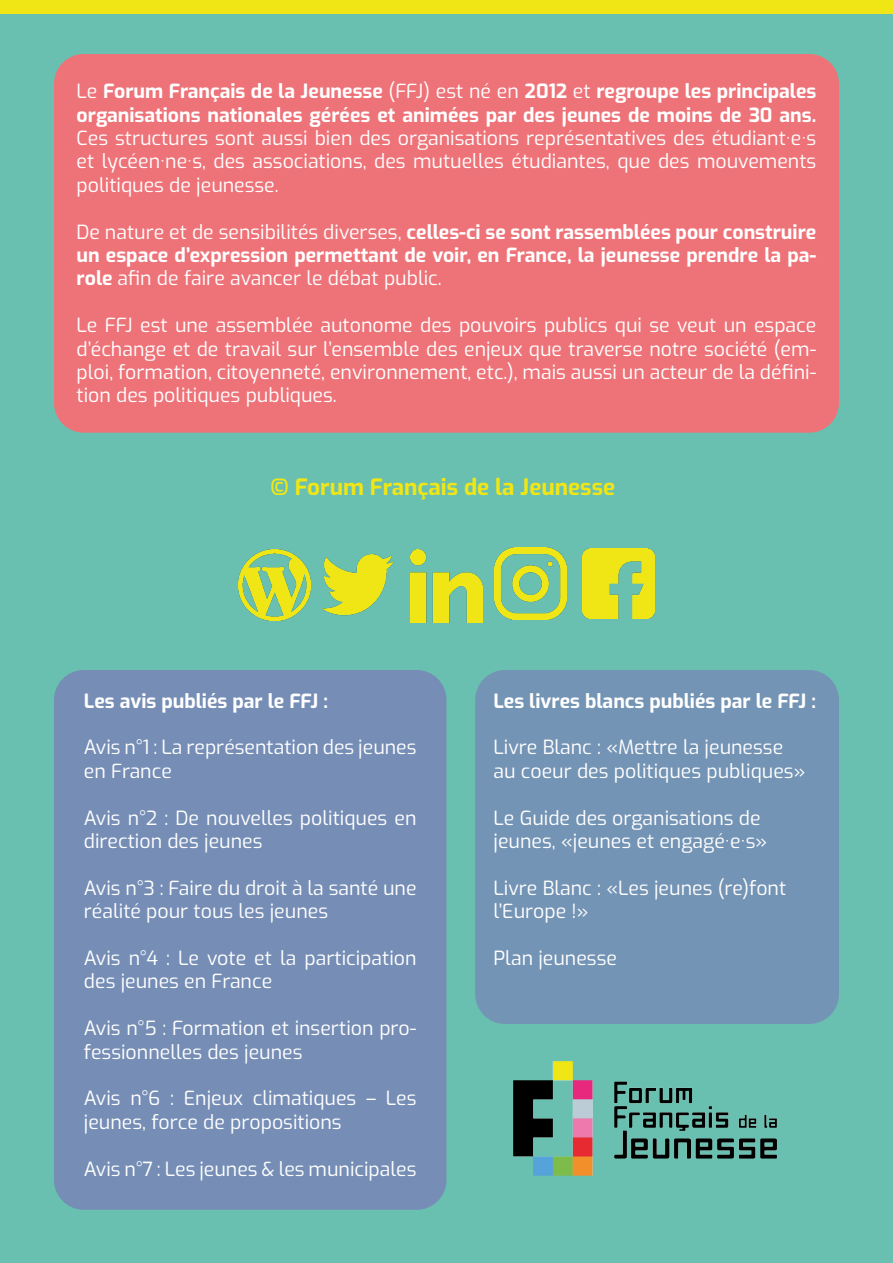
<style>
.page{position:relative;width:893px;height:1263px;background:#69c0b0}
.page>*{position:absolute;margin:0;border:0;box-sizing:border-box;transform-origin:0 0}
.t1{font:700 22.5px "Exo";color:#f1e615}
.t2{font:19.5px/23.4px "Exo";color:#fff}
.t3{font:700 19.5px/23.4px "Exo";color:#fff}
.s1{font-weight:400}
</style>
<div class="page">
<img style="left:513px;top:1061px;width:265px;height:115px">
<div style="left:54px;top:54px;width:785px;height:379px;background:#ee7379;border-radius:30px"></div>
<div style="left:0;top:0;width:893px;height:14px;background:#f1e615"></div>
<div style="left:475px;top:670px;width:364px;height:354px;background:#7494b5;border-radius:30px"></div>
<div style="left:54px;top:670px;width:392px;height:540px;background:#768eb6;border-radius:30px"></div>
<img style="left:583px;top:548px;width:71px;height:71px">
<img style="left:494px;top:547px;width:73px;height:72px">
<img style="left:411px;top:549px;width:71px;height:73px">
<img style="left:322px;top:554px;width:71px;height:62px">
<img style="left:238px;top:549px;width:72px;height:72px">
<p class="t3" style="left:77px;top:79px;width:741px"><span class="s1">Le</span> Forum Français de la Jeunesse <span class="s1">(FFJ) est né en</span> 2012 <span class="s1">et</span> regroupe les principales organisations nationales gérées et animées par des jeunes de moins de 30 ans.</p>
<p class="t2" style="left:77px;top:125px;width:741px;text-align:justify">Ces structures sont aussi bien des organisations représentatives des étudiant·e·s et lycéen·ne·s, des associations, des mutuelles étudiantes, que des mouvements politiques de jeunesse.</p>
<p class="t3" style="left:77px;top:219px;width:741px;text-align:justify"><span class="s1">De nature et de sensibilités diverses,</span> celles-ci se sont rassemblées pour construire un espace d’expression permettant de voir, en France, la jeunesse prendre la pa&shy;role <span class="s1">afin de faire avancer le débat public.</span></p>
<p class="t2" style="left:77px;top:313px;width:741px;text-align:justify">Le FFJ est une assemblée autonome des pouvoirs publics qui se veut un espace d’échange et de travail sur l’ensemble des enjeux que traverse notre société (em&shy;ploi, formation, citoyenneté, environnement, etc.), mais aussi un acteur de la défini&shy;tion des politiques publiques.</p>
<p class="t1" style="left:271px;top:471px;width:346px">© Forum Français de la Jeunesse</p>
<p class="t3" style="left:84px;top:688px;width:246px">Les avis publiés par le FFJ :</p>
<p class="t2" style="left:84px;top:735px;width:334px">Avis n°1 : La représentation des jeunes en France</p>
<p class="t2" style="left:84px;top:805px;width:334px">Avis n°2 : De nouvelles politiques en direction des jeunes</p>
<p class="t2" style="left:84px;top:875px;width:334px">Avis n°3 : Faire du droit à la santé une réalité pour tous les jeunes</p>
<p class="t2" style="left:84px;top:945px;width:334px">Avis n°4 : Le vote et la participation des jeunes en France</p>
<p class="t2" style="left:84px;top:1015px;width:334px">Avis n°5 : Formation et insertion pro&shy;fessionnelles des jeunes</p>
<p class="t2" style="left:84px;top:1086px;width:334px">Avis n°6 : Enjeux climatiques – Les jeunes, force de propositions</p>
<p class="t2" style="left:84px;top:1156px;width:334px">Avis n°7 : Les jeunes &amp; les municipales</p>
<p class="t3" style="left:493px;top:688px;width:324px">Les livres blancs publiés par le FFJ :</p>
<p class="t2" style="left:493px;top:735px;width:314px">Livre Blanc : «Mettre la jeunesse au coeur des politiques publiques»</p>
<p class="t2" style="left:493px;top:805px;width:275px">Le Guide des organisations de jeunes, «jeunes et engagé·e·s»</p>
<p class="t2" style="left:493px;top:875px;width:294px">Livre Blanc : «Les jeunes (re)font l’Europe !»</p>
<p class="t2" style="left:493px;top:945px;width:125px">Plan jeunesse</p>
</div>
